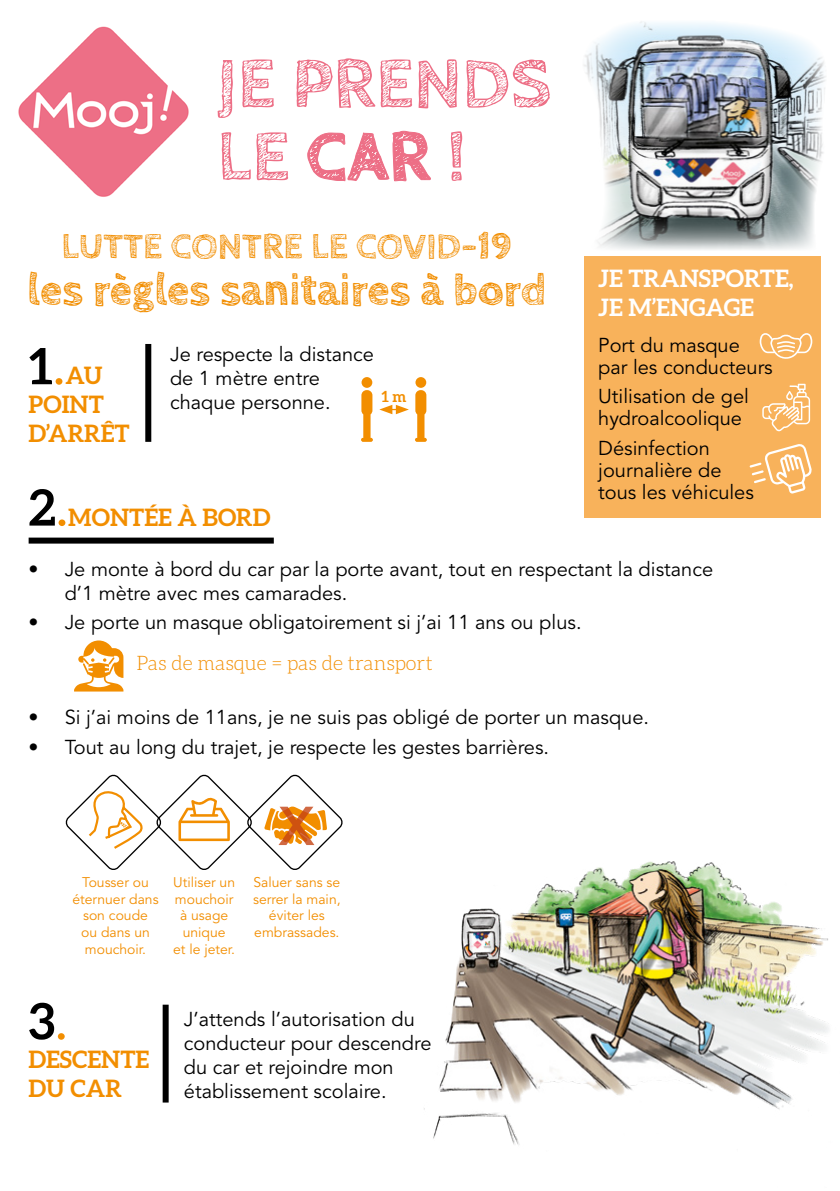
<style>
.page{position:relative;width:840px;height:1191px;background:#fff}
.page>*{position:absolute;margin:0;border:0;box-sizing:border-box;transform-origin:0 0}
.t1{font:74px "Arial";color:#c54415}
.t2{font:700 72.8px/73px "Cabin Sketch";color:#ed6f86}
.t3{font:700 50px "Aleo";color:#000}
.t4{font:700 45px "Cabin Sketch";color:#f28e00}
.t5{font:700 36.8px "Cabin Sketch";color:#f28e00}
.t6{font:700 24px/28.8px "Aleo";color:#f28e00}
.t7{font:700 24px/28.8px "Aleo";color:#fff}
.t8{font:20px/24px "Avenir LT Std";color:#000}
.t9{font:300 20px "Aleo";color:#f28e00}
.t10{font:700 15.4px "Aleo";color:#f28e00}
.t11{font:14px/16.8px "Avenir LT Std";color:#f28e00;text-align:center}
.s1{font-size:50px;color:#000}
.s2{font-family:"Blogger Sans";font-weight:500;font-size:50px}
.s3{font-family:"Blogger Sans";font-weight:500;color:#f28e00}
</style>
<div class="page">
<img style="left:424px;top:861px;width:405px;height:284px">
<div style="left:29px;top:537px;width:245px;height:6px;background:#000"></div>
<div style="left:145px;top:344px;width:6px;height:98px;background:#000"></div>
<svg style="left:361px;top:390px;width:11px;height:52px"></svg>
<div style="left:361px;top:377px;width:11px;height:11px;background:#f28e00;border-radius:50%"></div>
<svg style="left:379px;top:405px;width:29px;height:9px"></svg>
<svg style="left:415px;top:390px;width:11px;height:52px"></svg>
<div style="left:415px;top:377px;width:11px;height:11px;background:#f28e00;border-radius:50%"></div>
<svg style="left:74px;top:640px;width:49px;height:51px"></svg>
<svg style="left:66px;top:774px;width:277px;height:96px"></svg>
<img style="left:18px;top:26px;width:171px;height:171px">
<div style="left:584px;top:256px;width:236px;height:262px;background:#f8b25b"></div>
<svg style="left:762px;top:384px;width:47px;height:48px"></svg>
<svg style="left:749px;top:444px;width:62px;height:50px"></svg>
<svg style="left:759px;top:333px;width:52px;height:26px"></svg>
<div style="left:162px;top:1004px;width:6px;height:98px;background:#000"></div>
<img style="left:584px;top:21px;width:242px;height:229px">
<h2 class="t2" style="left:217px;top:49px;width:335px">JE PRENDS<br>LE CAR !</h2>
<h3 class="t5" style="left:62px;top:225px;width:452px">LUTTE CONTRE LE COVID-19</h3>
<h3 class="t4" style="left:27px;top:264px;width:520px">les règles sanitaires à bord</h3>
<p class="t6" style="left:29px;top:361px;width:102px"><span class="s1">1</span><span class="s2">.</span>AU<br>POINT<br>D’ARRÊT</p>
<p class="t8" style="left:170px;top:343px;width:205px">Je respecte la distance de 1 mètre entre chaque personne.</p>
<p class="t10" style="left:381px;top:388px;width:26px">1 m</p>
<p class="t6" style="left:29px;top:502px;width:243px"><span class="s1">2</span><span class="s2">.</span>MONTÉE À BORD</p>
<p class="t7" style="left:598px;top:264px;width:197px">JE TRANSPORTE,<br>JE M’ENGAGE</p>
<p class="t8" style="left:598px;top:334px;width:176px;line-height:22px">Port du masque par les conducteurs</p>
<p class="t8" style="left:598px;top:386px;width:152px;line-height:22px">Utilisation de gel hydroalcoolique</p>
<p class="t8" style="left:598px;top:437px;width:157px;line-height:22px">Désinfection journalière de tous les véhicules</p>
<p class="t8" style="left:65px;top:557px;width:649px;text-indent:-36px">• Je monte à bord du car par la porte avant, tout en respectant la distance d’1 mètre avec mes camarades.</p>
<p class="t8" style="left:29px;top:611px;width:554px">• Je porte un masque obligatoirement si j’ai 11 ans ou plus.</p>
<p class="t9" style="left:136px;top:652px;width:298px">Pas de masque = pas de transport</p>
<p class="t8" style="left:29px;top:705px;width:621px">• Si j’ai moins de 11ans, je ne suis pas obligé de porter un masque.</p>
<p class="t8" style="left:29px;top:735px;width:521px">• Tout au long du trajet, je respecte les gestes barrières.</p>
<h1 class="t1" style="left:278px;top:768px;width:38px">x</h1>
<p class="t11" style="left:72px;top:874px;width:88px">Tousser ou éternuer dans son coude<br>ou dans un mouchoir.</p>
<p class="t11" style="left:173px;top:874px;width:63px">Utiliser un mouchoir à usage unique<br>et le jeter.</p>
<p class="t11" style="left:253px;top:874px;width:89px">Saluer sans se serrer la main, éviter les embrassades.</p>
<h3 class="t3" style="left:28px;top:992px;width:41px">3<span class="s3">.</span></h3>
<p class="t6" style="left:28px;top:1044px;width:122px">DESCENTE<br>DU CAR</p>
<p class="t8" style="left:184px;top:1007px;width:249px">J’attends l’autorisation du conducteur pour descendre du car et rejoindre mon établissement scolaire.</p>
</div>
